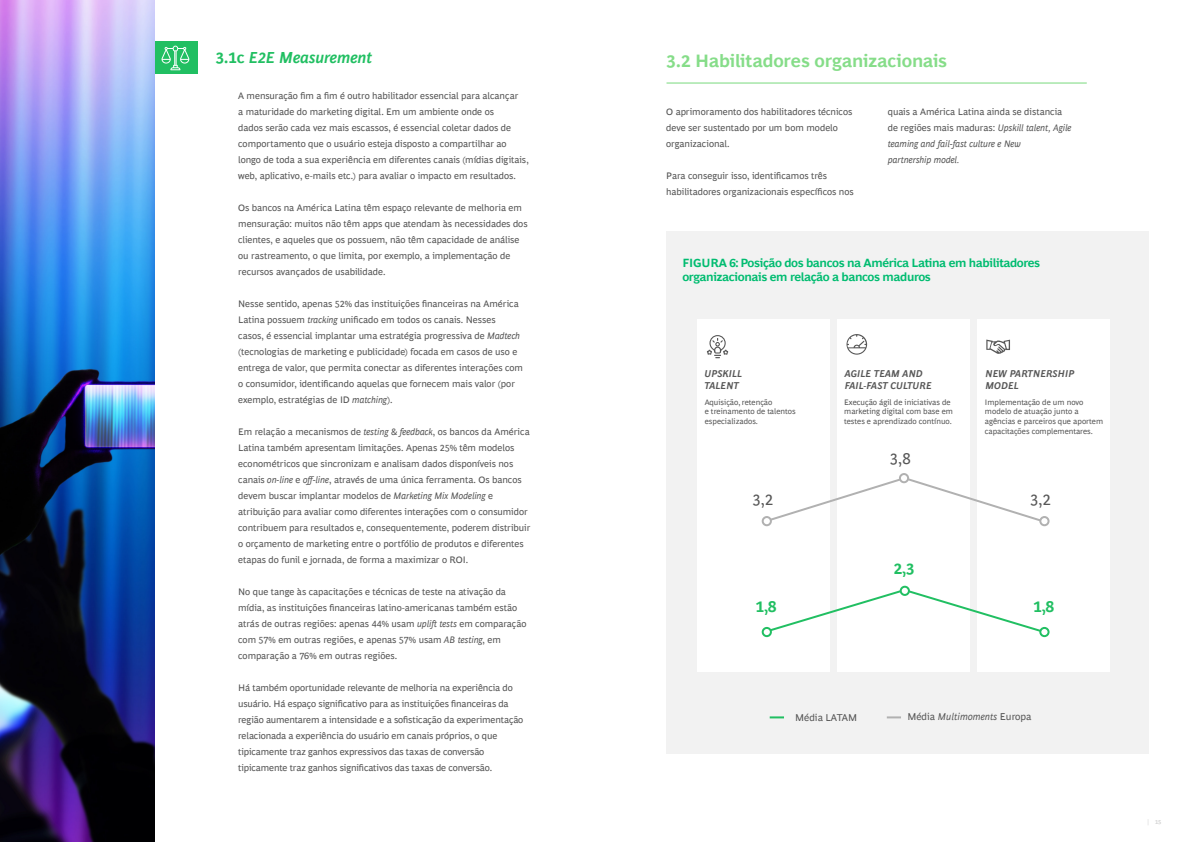
<style>
.page{position:relative;width:1191px;height:842px;background:#fff}
.page>*{position:absolute;margin:0;border:0;box-sizing:border-box;transform-origin:0 0}
.Title_02{font:700 18px "Henderson BCG Sans";letter-spacing:-.015em;color:#86dd89}
.CORE_-_CHAPTER_TITLE{font:italic 700 16px "Henderson BCG Sans";letter-spacing:-.015em;color:#21bf62}
.t1{font:16px "Henderson BCG Sans";color:#575757}
.t2{font:700 16px "Henderson BCG Sans";color:#21bf62}
.Body_Copy_-_Bullet_B{font:700 12px/14.4px "Henderson BCG Sans";letter-spacing:-.03em;color:#00bc70}
.t3{font:italic 700 10px/12px "Henderson BCG Sans";color:#575757}
.t4{font:italic 10px "Henderson BCG Sans";color:#575757}
.t5{font:10px "Henderson BCG Sans";color:#575757}
.Body_copy_2_column{font:9.5px/16px "Henderson BCG Sans";letter-spacing:-.005em;color:#535353}
.Body_copy_2_column-2{font:italic 9.5px/16px "Henderson BCG Sans";letter-spacing:-.005em;color:#535353}
.t6{font:8px/9.5px "Henderson BCG Sans";color:#575757}
.t7{font:700 6px "Henderson BCG Sans";color:#d4d4d4}
.s1{font-style:normal}
.s2{font-style:italic}
</style>
<div class="page">
<div style="left:666px;top:231px;width:482px;height:522px;background:#f2f2f2"></div>
<div style="left:697px;top:319px;width:132px;height:353px;background:#fff"></div>
<div style="left:837px;top:319px;width:132px;height:353px;background:#fff"></div>
<div style="left:977px;top:319px;width:132px;height:353px;background:#fff"></div>
<svg style="left:706px;top:335px;width:22px;height:23px"></svg>
<svg style="left:986px;top:340px;width:24px;height:14px"></svg>
<svg style="left:846px;top:334px;width:21px;height:21px"></svg>
<svg style="left:766px;top:588px;width:281px;height:47px"></svg>
<svg style="left:769px;top:476px;width:278px;height:48px"></svg>
<div style="left:761px;top:516px;width:11px;height:10px;border:2px solid #b1b1b1;border-radius:50%"></div>
<div style="left:762px;top:628px;width:9px;height:8px;background:#fff;border-radius:50%"></div>
<div style="left:761px;top:627px;width:11px;height:10px;border:2px solid #21bf62;border-radius:50%"></div>
<div style="left:1040px;top:517px;width:8px;height:8px;background:#fff;border-radius:50%"></div>
<div style="left:1039px;top:516px;width:10px;height:10px;border:2px solid #b1b1b1;border-radius:50%"></div>
<div style="left:1040px;top:628px;width:8px;height:8px;background:#fff;border-radius:50%"></div>
<div style="left:1039px;top:627px;width:10px;height:10px;border:2px solid #21bf62;border-radius:50%"></div>
<div style="left:900px;top:474px;width:8px;height:8px;background:#fff;border-radius:50%"></div>
<div style="left:899px;top:473px;width:10px;height:10px;border:2px solid #b1b1b1;border-radius:50%"></div>
<div style="left:900px;top:587px;width:9px;height:8px;background:#fff;border-radius:50%"></div>
<div style="left:899px;top:586px;width:11px;height:10px;border:2px solid #21bf62;border-radius:50%"></div>
<svg style="left:886px;top:716px;width:15px;height:2px"></svg>
<svg style="left:769px;top:716px;width:15px;height:2px"></svg>
<img style="left:0;top:0;width:154px;height:842px">
<div style="left:155px;top:42px;width:42px;height:32px;background:#21bf62"></div>
<svg style="left:161px;top:46px;width:28px;height:24px"></svg>
<hr style="left:666px;top:83px;width:420px;height:1px;background:#79d97c">
<p class="CORE_-_CHAPTER_TITLE" style="left:216px;top:46px;width:158px"><span class="s1">3.1c</span> E2E Measurement</p>
<p class="Body_copy_2_column" style="left:238px;top:87px;width:292px">A mensuração fim a fim é outro habilitador essencial para alcançar<br>a maturidade do marketing digital. Em um ambiente onde os<br>dados serão cada vez mais escassos, é essencial coletar dados de comportamento que o usuário esteja disposto a compartilhar ao longo de toda a sua experiência em diferentes canais (mídias digitais, web, aplicativo, e-mails etc.) para avaliar o impacto em resultados.</p>
<p class="Body_copy_2_column" style="left:238px;top:199px;width:291px">Os bancos na América Latina têm espaço relevante de melhoria em mensuração: muitos não têm apps que atendam às necessidades dos clientes, e aqueles que os possuem, não têm capacidade de análise ou rastreamento, o que limita, por exemplo, a implementação de recursos avançados de usabilidade.</p>
<p class="Body_copy_2_column" style="left:238px;top:295px;width:286px">Nesse sentido, apenas 52% das instituições financeiras na América Latina possuem <span class="s2">tracking</span> unificado em todos os canais. Nesses casos, é essencial implantar uma estratégia progressiva de <span class="s2">Madtech </span>(tecnologias de marketing e publicidade) focada em casos de uso e entrega de valor, que permita conectar as diferentes interações com o consumidor, identificando aquelas que fornecem mais valor (por exemplo, estratégias de ID <span class="s2">matching</span>).</p>
<p class="Body_copy_2_column" style="left:238px;top:423px;width:294px">Em relação a mecanismos de <span class="s2">testing</span> &amp; <span class="s2">feedback</span>, os bancos da América Latina também apresentam limitações. Apenas 25% têm modelos econométricos que sincronizam e analisam dados disponíveis nos canais <span class="s2">on-line</span> e <span class="s2">off-line</span>, através de uma única ferramenta. Os bancos devem buscar implantar modelos de <span class="s2">Marketing Mix Modeling</span> e atribuição para avaliar como diferentes interações com o consumidor contribuem para resultados e, consequentemente, poderem distribuir o orçamento de marketing entre o portfólio de produtos e diferentes etapas do funil e jornada, de forma a maximizar o ROI.</p>
<p class="Body_copy_2_column" style="left:238px;top:583px;width:290px">No que tange às capacitações e técnicas de teste na ativação da mídia, as instituições financeiras latino-americanas também estão atrás de outras regiões: apenas 44% usam <span class="s2">uplift tests</span> em comparação com 57% em outras regiões, e apenas 57% usam <span class="s2">AB testing</span>, em comparação a 76% em outras regiões.</p>
<p class="Body_copy_2_column" style="left:238px;top:679px;width:287px">Há também oportunidade relevante de melhoria na experiência do usuário. Há espaço significativo para as instituições financeiras da região aumentarem a intensidade e a sofisticação da experimentação relacionada a experiência do usuário em canais próprios, o que tipicamente traz ganhos expressivos das taxas de conversão tipicamente traz ganhos significativos das taxas de conversão.</p>
<p class="Title_02" style="left:666px;top:48px;width:282px">3.2 Habilitadores organizacionais</p>
<p class="Body_copy_2_column" style="left:666px;top:103px;width:187px">O aprimoramento dos habilitadores técnicos deve ser sustentado por um bom modelo organizacional.</p>
<p class="Body_copy_2_column" style="left:666px;top:167px;width:189px">Para conseguir isso, identificamos três habilitadores organizacionais específicos nos</p>
<p class="Body_copy_2_column-2" style="left:888px;top:103px;width:185px"><span class="s1">quais a América Latina ainda se distancia de regiões mais maduras:</span> Upskill talent, Agile teaming and fail-fast culture e New<br>partnership model.</p>
<p class="Body_Copy_-_Bullet_B" style="left:682px;top:255px;width:359px">FIGURA 6: Posição dos bancos na América Latina em habilitadores organizacionais em relação a bancos maduros</p>
<p class="t3" style="left:704px;top:367px;width:40px">UPSKILL<br>TALENT</p>
<p class="t3" style="left:844px;top:367px;width:88px">AGILE TEAM AND<br>FAIL-FAST CULTURE</p>
<p class="t3" style="left:985px;top:367px;width:91px">NEW PARTNERSHIP<br>MODEL</p>
<p class="t6" style="left:704px;top:397px;width:92px">Aquisição, retenção<br>e treinamento de talentos especializados.</p>
<p class="t6" style="left:844px;top:397px;width:110px">Execução ágil de iniciativas de marketing digital com base em testes e aprendizado contínuo.</p>
<p class="t6" style="left:985px;top:397px;width:120px">Implementação de um novo modelo de atuação junto a agências e parceiros que aportem capacitações complementares.</p>
<h2 class="t1" style="left:752px;top:487px;width:22px">3,2</h2>
<h2 class="t2" style="left:755px;top:594px;width:22px">1,8</h2>
<h2 class="t1" style="left:890px;top:447px;width:22px">3,8</h2>
<h2 class="t2" style="left:893px;top:557px;width:22px">2,3</h2>
<h2 class="t1" style="left:1030px;top:487px;width:22px">3,2</h2>
<h2 class="t2" style="left:1033px;top:594px;width:22px">1,8</h2>
<p class="t5" style="left:795px;top:710px;width:64px">Média LATAM</p>
<p class="t4" style="left:907px;top:709px;width:126px"><span class="s1">Média</span> Multimoments <span class="s1">Europa</span></p>
<p class="t7" style="left:1147px;top:817px;width:16px">| 15</p>
</div>
